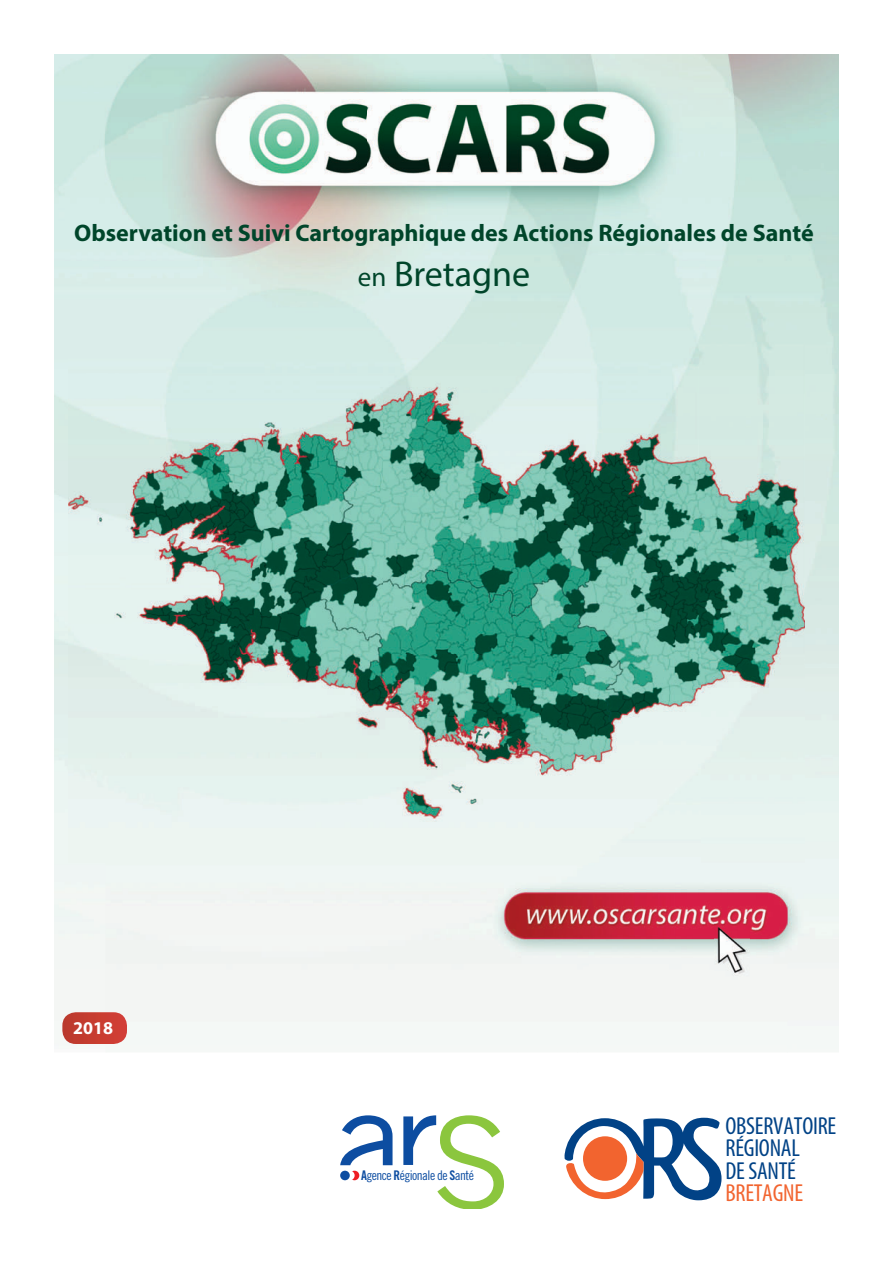
<style>
.page{position:relative;width:893px;height:1263px;background:#fff}
.page>*{position:absolute;margin:0;border:0;box-sizing:border-box;transform-origin:0 0}
.t1{font:36px "Myriad Pro";color:#00452a}
.t2{font:condensed 24.6px/22.2px "Myriad Pro";letter-spacing:-.01em;color:#014286}
.t3{font:condensed 24.6px "Myriad Pro";letter-spacing:-.01em;color:#f2642f}
.t4{font:700 24px "Myriad Pro";color:#00452a}
.t5{font:700 18px "Myriad Pro";color:#fff}
.t6{font:13.35px "Trade Gothic Cond Eighteen";letter-spacing:-.04em;color:#0d4da1}
.s1{font-size:27px}
.s2{font-family:"Trade Gothic Bold Cond Twenty"}
</style>
<div class="page">
<img style="left:54px;top:54px;width:314px;height:315px">
<img style="left:368px;top:54px;width:314px;height:288px">
<img style="left:54px;top:369px;width:52px;height:676px">
<img style="left:787px;top:369px;width:52px;height:680px">
<img style="left:106px;top:862px;width:681px;height:183px">
<img style="left:69px;top:342px;width:735px;height:520px">
<img style="left:62px;top:1012px;width:65px;height:32px">
<img style="left:714px;top:919px;width:36px;height:60px">
<svg style="left:340px;top:1115px;width:381px;height:94px"></svg>
<p class="t4" style="left:74px;top:217px;width:741px">Observation et Suivi Cartographique des Actions Régionales de Santé</p>
<h1 class="t1" style="left:358px;top:252px;width:174px"><span class="s1">en</span> Bretagne</h1>
<p class="t5" style="left:73px;top:1016px;width:41px">2018</p>
<p class="t6" style="left:361px;top:1168px;width:114px"><span class="s2">A</span>gence <span class="s2">R</span>égionale de <span class="s2">S</span>anté</p>
<p class="t2" style="left:725px;top:1115px;width:112px">OBSERVATOIRE<br>RÉGIONAL<br>DE SANTÉ</p>
<p class="t3" style="left:725px;top:1178px;width:79px">BRETAGNE</p>
</div>
